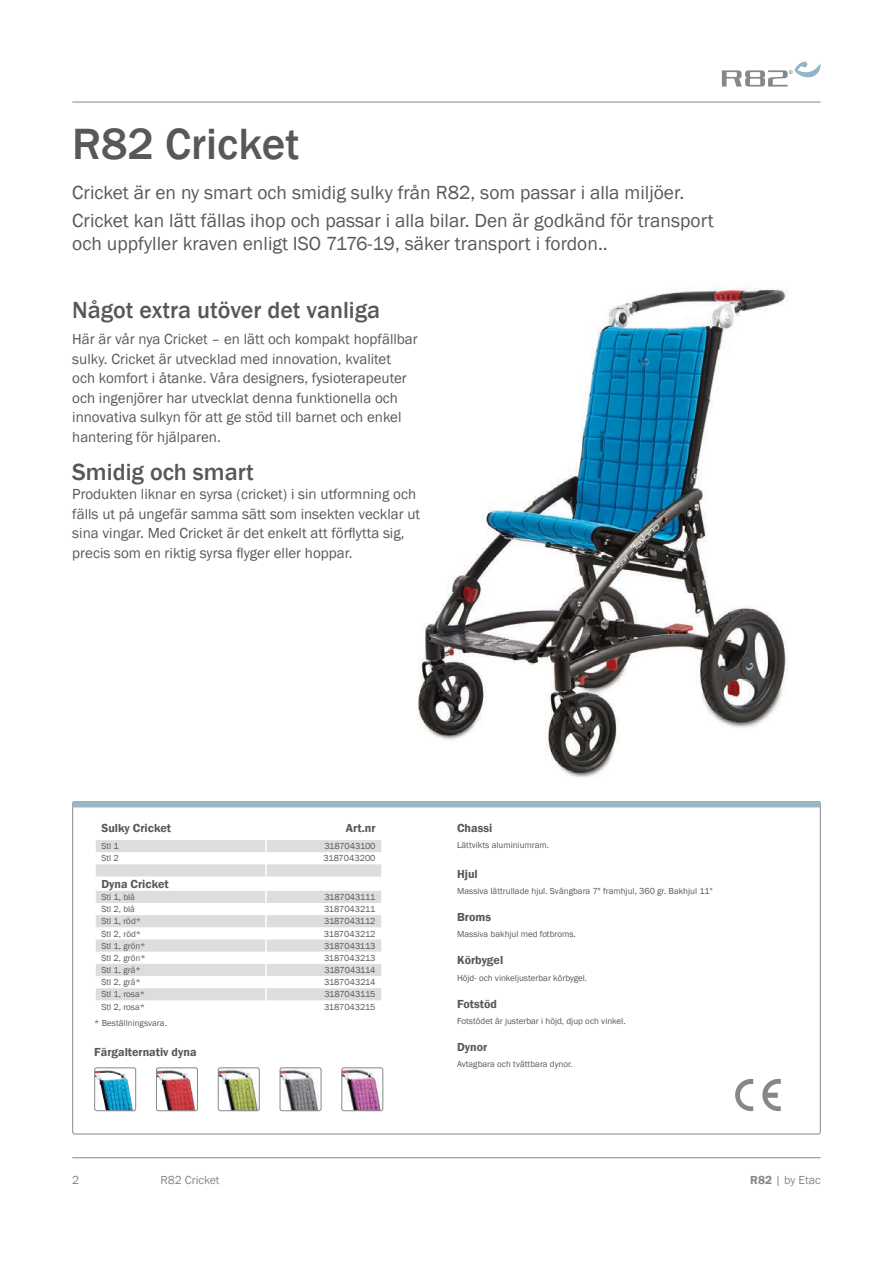
<style>
.page{position:relative;width:893px;height:1263px;background:#fff}
.page>*{position:absolute;margin:0;border:0;box-sizing:border-box;transform-origin:0 0}
._3__Header_-_Intro__toc{font:500 45px "Franklin Gothic";color:#57585a}
._4__Header_-_Basic_body{font:500 24px "Franklin Gothic";color:#57585a}
._4__Body_-_basic_body{font:500 24px "Franklin Gothic";color:#57585a}
._3__Body_-_Intro{font:19.5px/22.5px "Franklin Gothic";color:#57585a}
._4__Body_-_basic_body-2{font:15px/19.5px "Franklin Gothic";color:#57585a}
._6__Header_-_Facts{font:600 12px "Franklin Gothic";color:#57585a}
.t1{font:12px "Franklin Gothic";color:#83888c}
._6__Body_-_Facts{font:600 12px "Franklin Gothic";color:#57585a}
._6__Body_-_Facts-2{font:9px "Franklin Gothic";color:#57585a}
._6__Body_-_Facts-3{font:9px "Franklin Gothic";letter-spacing:-.02em;color:#57585a}
.s1{font-weight:600}
</style>
<div class="page">
<img style="left:418px;top:284px;width:369px;height:493px">
<hr style="left:72px;top:102px;width:749px;height:1px;background:#83888c">
<hr style="left:72px;top:1157px;width:749px;height:1px;background:#83888c">
<svg style="left:722px;top:62px;width:99px;height:25px"></svg>
<svg style="left:96px;top:840px;width:285px;height:160px;fill:#e0e2e4"></svg>
<svg style="left:265px;top:840px;width:2px;height:160px"></svg>
<svg style="left:735px;top:1079px;width:18px;height:32px"></svg>
<svg style="left:762px;top:1079px;width:19px;height:32px"></svg>
<img style="left:96px;top:1070px;width:37px;height:39px">
<div style="left:94px;top:1067px;width:42px;height:44px;border:1px solid #83888c;border-radius:2px"></div>
<img style="left:343px;top:1069px;width:40px;height:42px">
<div style="left:341px;top:1067px;width:42px;height:44px;border:1px solid #83888c;border-radius:2px"></div>
<img style="left:280px;top:1069px;width:41px;height:42px">
<div style="left:280px;top:1067px;width:41px;height:44px;border:1px solid #83888c;border-radius:2px"></div>
<img style="left:218px;top:1069px;width:40px;height:42px">
<div style="left:218px;top:1067px;width:42px;height:44px;border:1px solid #83888c;border-radius:2px"></div>
<img style="left:156px;top:1070px;width:40px;height:41px">
<div style="left:156px;top:1067px;width:42px;height:44px;border:1px solid #83888c;border-radius:2px"></div>
<div style="left:72px;top:801px;width:749px;height:6px;background:#98b7c5"></div>
<p class="_3__Header_-_Intro__toc" style="left:72px;top:116px;width:229px">R82 Cricket</p>
<p class="_3__Body_-_Intro" style="left:72px;top:181px;width:613px">Cricket är en ny smart och smidig sulky från R82, som passar i alla miljöer.</p>
<p class="_3__Body_-_Intro" style="left:72px;top:210px;width:643px">Cricket kan lätt fällas ihop och passar i alla bilar. Den är godkänd för transport och uppfyller kraven enligt ISO 7176-19, säker transport i fordon..</p>
<p class="_4__Header_-_Basic_body" style="left:72px;top:296px;width:309px">Något extra utöver det vanliga</p>
<p class="_4__Body_-_basic_body-2" style="left:72px;top:330px;width:347px">Här är vår nya Cricket – en lätt och kompakt hopfällbar sulky. Cricket är utvecklad med innovation, kvalitet<br>och komfort i åtanke. Våra designers, fysioterapeuter och ingenjörer har utvecklat denna funktionella och innovativa sulkyn för att ge stöd till barnet och enkel hantering för hjälparen.</p>
<p class="_4__Body_-_basic_body" style="left:72px;top:457px;width:183px">Smidig och smart</p>
<p class="_4__Body_-_basic_body-2" style="left:72px;top:485px;width:349px">Produkten liknar en syrsa (cricket) i sin utformning och fälls ut på ungefär samma sätt som insekten vecklar ut sina vingar. Med Cricket är det enkelt att förflytta sig, precis som en riktig syrsa flyger eller hoppar.</p>
<p class="_6__Header_-_Facts" style="left:101px;top:820px;width:71px">Sulky Cricket</p>
<p class="_6__Header_-_Facts" style="left:346px;top:820px;width:31px">Art.nr</p>
<p class="_6__Body_-_Facts-2" style="left:101px;top:841px;width:19px">Stl 1</p>
<p class="_6__Body_-_Facts-2" style="left:324px;top:841px;width:53px">3187043100</p>
<p class="_6__Body_-_Facts-2" style="left:101px;top:853px;width:19px">Stl 2</p>
<p class="_6__Body_-_Facts-2" style="left:324px;top:853px;width:53px">3187043200</p>
<p class="_6__Header_-_Facts" style="left:101px;top:876px;width:69px">Dyna Cricket</p>
<p class="_6__Body_-_Facts-2" style="left:101px;top:891px;width:35px">Stl 1, blå</p>
<p class="_6__Body_-_Facts-3" style="left:324px;top:891px;width:53px">3187043111</p>
<p class="_6__Body_-_Facts-2" style="left:101px;top:904px;width:35px">Stl 2, blå</p>
<p class="_6__Body_-_Facts-2" style="left:324px;top:904px;width:53px">3187043211</p>
<p class="_6__Body_-_Facts-2" style="left:101px;top:916px;width:41px">Stl 1, röd*</p>
<p class="_6__Body_-_Facts-2" style="left:324px;top:916px;width:53px">3187043112</p>
<p class="_6__Body_-_Facts-2" style="left:101px;top:928px;width:41px">Stl 2, röd*</p>
<p class="_6__Body_-_Facts-2" style="left:324px;top:928px;width:53px">3187043212</p>
<p class="_6__Body_-_Facts-2" style="left:101px;top:940px;width:46px">Stl 1, grön*</p>
<p class="_6__Body_-_Facts-2" style="left:324px;top:940px;width:53px">3187043113</p>
<p class="_6__Body_-_Facts-2" style="left:101px;top:952px;width:46px">Stl 2, grön*</p>
<p class="_6__Body_-_Facts-2" style="left:324px;top:952px;width:53px">3187043213</p>
<p class="_6__Body_-_Facts-2" style="left:101px;top:964px;width:41px">Stl 1, grå*</p>
<p class="_6__Body_-_Facts-3" style="left:325px;top:964px;width:53px">3187043114</p>
<p class="_6__Body_-_Facts-2" style="left:101px;top:977px;width:41px">Stl 2, grå*</p>
<p class="_6__Body_-_Facts-2" style="left:324px;top:977px;width:53px">3187043214</p>
<p class="_6__Body_-_Facts-2" style="left:101px;top:989px;width:45px">Stl 1, rosa*</p>
<p class="_6__Body_-_Facts-2" style="left:324px;top:989px;width:53px">3187043115</p>
<p class="_6__Body_-_Facts-2" style="left:101px;top:1001px;width:45px">Stl 2, rosa*</p>
<p class="_6__Body_-_Facts-2" style="left:324px;top:1001px;width:53px">3187043215</p>
<p class="_6__Body_-_Facts-2" style="left:94px;top:1017px;width:74px">* Beställningsvara.</p>
<p class="_6__Body_-_Facts" style="left:94px;top:1044px;width:104px">Färgalternativ dyna</p>
<p class="_6__Header_-_Facts" style="left:457px;top:820px;width:37px">Chassi</p>
<p class="_6__Body_-_Facts-2" style="left:457px;top:839px;width:94px">Lättvikts aluminiumram.</p>
<p class="_6__Header_-_Facts" style="left:457px;top:866px;width:22px">Hjul</p>
<p class="_6__Body_-_Facts-2" style="left:457px;top:885px;width:257px">Massiva lättrullade hjul. Svängbara 7" framhjul, 360 gr. Bakhjul 11"</p>
<p class="_6__Header_-_Facts" style="left:457px;top:910px;width:35px">Broms</p>
<p class="_6__Body_-_Facts-2" style="left:457px;top:929px;width:120px">Massiva bakhjul med fotbroms.</p>
<p class="_6__Header_-_Facts" style="left:457px;top:953px;width:48px">Körbygel</p>
<p class="_6__Body_-_Facts-2" style="left:457px;top:972px;width:132px">Höjd- och vinkeljusterbar körbygel.</p>
<p class="_6__Header_-_Facts" style="left:457px;top:996px;width:41px">Fotstöd</p>
<p class="_6__Body_-_Facts-2" style="left:457px;top:1015px;width:170px">Fotstödet är justerbar i höjd, djup och vinkel.</p>
<p class="_6__Header_-_Facts" style="left:457px;top:1039px;width:32px">Dynor</p>
<p class="_6__Body_-_Facts-2" style="left:457px;top:1058px;width:117px">Avtagbara och tvättbara dynor.</p>
<p class="t1" style="left:72px;top:1173px;width:9px">2</p>
<p class="t1" style="left:160px;top:1173px;width:61px">R82 Cricket</p>
<p class="t1" style="left:750px;top:1173px;width:72px"><span class="s1">R82</span> | by Etac</p>
</div>
